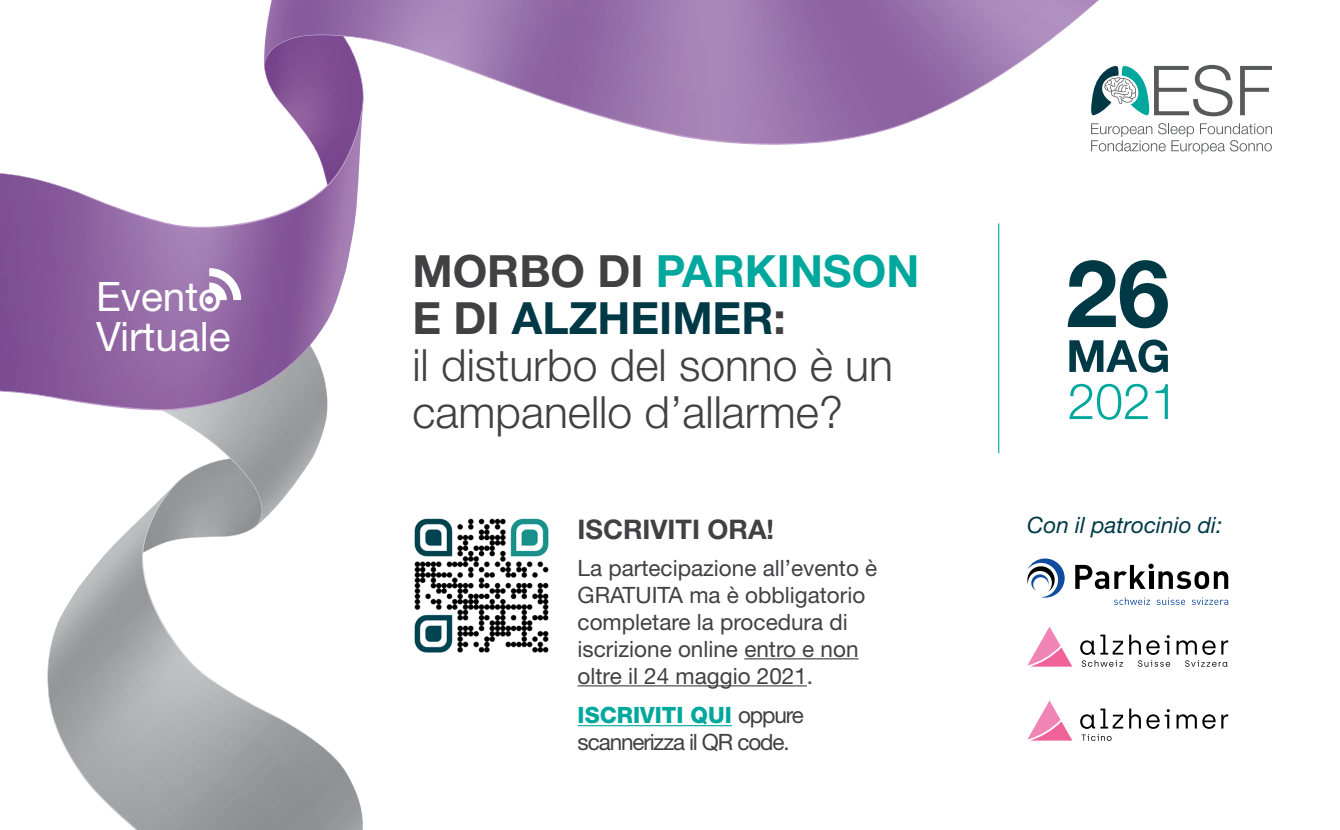
<style>
.page{position:relative;width:1340px;height:830px;background:#fff}
.page>*{position:absolute;margin:0;border:0;box-sizing:border-box;transform-origin:0 0}
.t1{font:300 44.32px/46.8px "Helvetica Neue";color:#414042}
.t2{font:40.5px/40.5px "Helvetica Neue";color:#fff}
.t3{font:700 27px "Helvetica Neue";color:#414042}
.t4{font:22.5px/27px "Helvetica Neue";color:#414042}
.t5{font:22.5px/27px "Helvetica Neue";letter-spacing:-.05em;color:#414042}
.t6{font:italic 22.5px "Helvetica Neue";color:#003946}
.s1{font-weight:700}
.s2{font-weight:700;color:#00a79d}
.s3{font-weight:700;color:#003946}
.s4{font-weight:800;color:#00a79d}
</style>
<div class="page">
<svg style="left:1069px;top:383px;width:98px;height:36px"></svg>
<svg style="left:1069px;top:339px;width:98px;height:33px"></svg>
<svg style="left:1067px;top:260px;width:100px;height:68px"></svg>
<hr style="left:744px;top:658px;width:114px;height:1px;background:#414042">
<hr style="left:577px;top:685px;width:230px;height:1px;background:#414042">
<hr style="left:577px;top:724px;width:155px;height:2px;background:#00a79d">
<img style="left:414px;top:518px;width:135px;height:135px">
<svg style="left:47px;top:552px;width:94px;height:277px"></svg>
<svg style="left:141px;top:552px;width:222px;height:277px"></svg>
<svg style="left:262px;top:466px;width:45px;height:55px"></svg>
<svg style="left:107px;top:466px;width:155px;height:86px"></svg>
<svg style="left:0;top:231px;width:354px;height:38px;background:#9168a4"></svg>
<svg style="left:0;top:268px;width:346px;height:198px"></svg>
<svg style="left:0;top:173px;width:358px;height:58px"></svg>
<svg style="left:264px;top:0;width:1008px;height:185px"></svg>
<svg style="left:209px;top:267px;width:32px;height:33px"></svg>
<div style="left:205px;top:296px;width:8px;height:8px;background:#fff;border-radius:50%"></div>
<svg style="left:1027px;top:558px;width:37px;height:39px"></svg>
<svg style="left:1114px;top:597px;width:35px;height:7px"></svg>
<svg style="left:1156px;top:597px;width:29px;height:7px"></svg>
<svg style="left:1192px;top:597px;width:36px;height:7px"></svg>
<svg style="left:1075px;top:563px;width:153px;height:25px"></svg>
<svg style="left:1027px;top:626px;width:45px;height:40px"></svg>
<svg style="left:1080px;top:634px;width:43px;height:32px"></svg>
<svg style="left:1129px;top:634px;width:41px;height:32px"></svg>
<svg style="left:1176px;top:640px;width:52px;height:26px"></svg>
<svg style="left:1027px;top:700px;width:45px;height:40px"></svg>
<svg style="left:1129px;top:708px;width:11px;height:20px"></svg>
<svg style="left:1146px;top:709px;width:23px;height:19px"></svg>
<svg style="left:1176px;top:714px;width:20px;height:14px"></svg>
<svg style="left:1202px;top:714px;width:13px;height:14px"></svg>
<svg style="left:1221px;top:714px;width:7px;height:14px"></svg>
<svg style="left:1080px;top:708px;width:43px;height:32px"></svg>
<hr style="left:998px;top:223px;width:1px;height:230px;background:#00a79d">
<svg style="left:1240px;top:66px;width:31px;height:49px"></svg>
<svg style="left:1088px;top:65px;width:144px;height:51px"></svg>
<svg style="left:1091px;top:123px;width:180px;height:31px"></svg>
<h2 class="t2" style="left:96px;top:275px;width:136px">Evento<br>Virtuale</h2>
<h1 class="t1" style="left:412px;top:247px;width:508px"><span class="s1">MORBO DI</span> <span class="s2">PARKINSON<br></span><span class="s1">E DI</span> <span class="s3">ALZHEIMER</span><span class="s1">:<br></span>il disturbo del sonno è un campanello d’allarme?</h1>
<p class="t3" style="left:577px;top:512px;width:198px">ISCRIVITI ORA!</p>
<p class="t4" style="left:577px;top:553px;width:301px">La partecipazione all’evento è<br>GRATUITA ma è obbligatorio completare la procedura di iscrizione online entro e non oltre il 24 maggio 2021.</p>
<p class="t5" style="left:577px;top:701px;width:228px"><span class="s4">ISCRIVITI QUI</span> oppure scannerizza il QR code.</p>
<p class="t6" style="left:1027px;top:511px;width:197px">Con il patrocinio di:</p>
</div>
